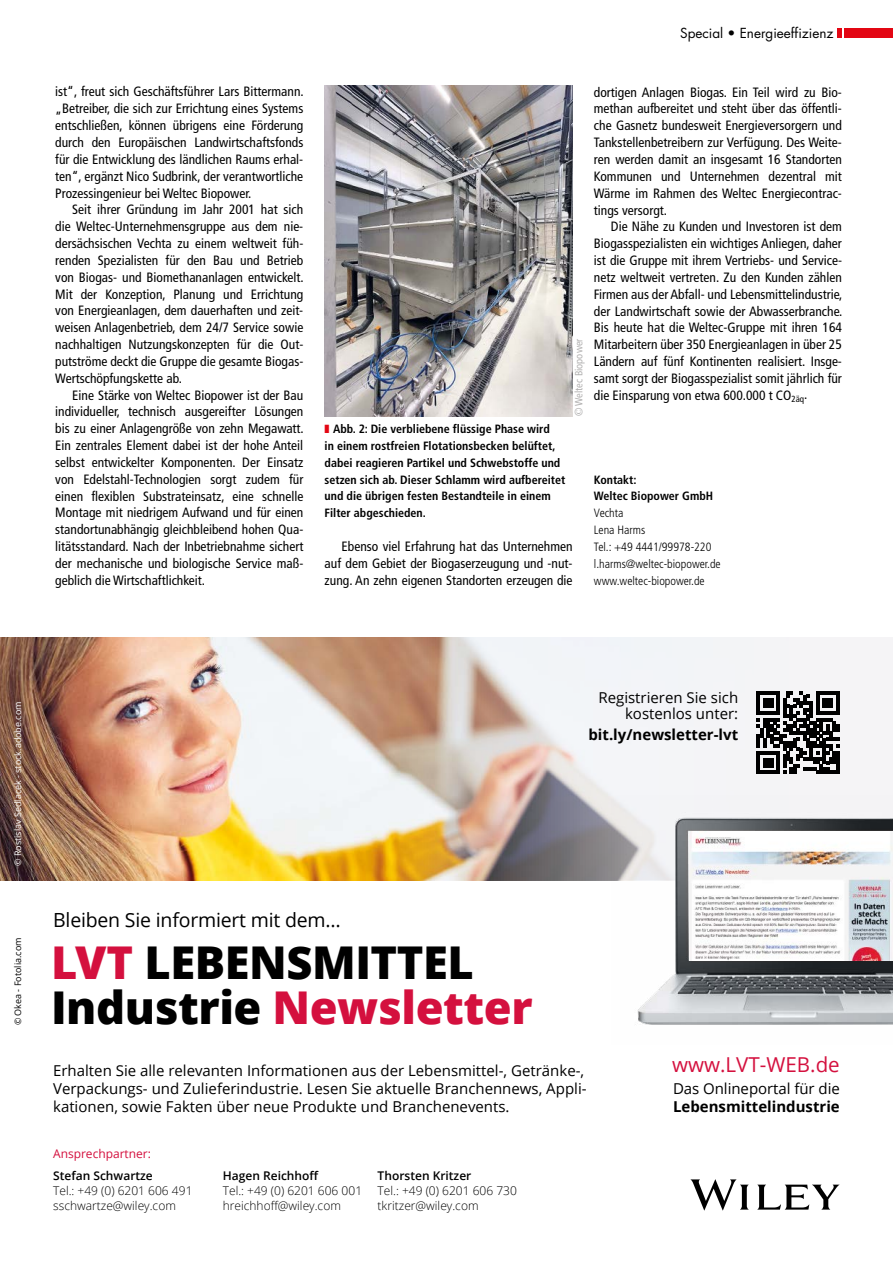
<style>
.page{position:relative;width:893px;height:1263px;background:#fff}
.page>*{position:absolute;margin:0;border:0;box-sizing:border-box;transform-origin:0 0}
.t1{font:800 45.15px "Open Sans";letter-spacing:-.01em;color:#d4103e}
.t2{font:800 45.15px "Open Sans";letter-spacing:-.01em;color:#000}
.t3{font:20.55px "Open Sans";color:#d4103e}
.t4{font:19.5px "Open Sans";letter-spacing:-.01em;color:#000}
.t5{font:15px/18px "Open Sans";color:#000}
.t6{font:700 15px "Open Sans";color:#000}
.t7{font:condensed 13.5px/16.8px "Frutiger LT Std";color:#000;text-align:justify}
.t8{font:13.5px "Futura Std";color:#000}
.t9{font:700 condensed 12px/16.8px "Frutiger LT Std";color:#000}
.t10{font:300 12px/15px "Open Sans";color:#000}
.t11{font:300 condensed 12px/16.8px "Frutiger LT Std";color:#000}
.t12{font:600 12px "Open Sans";color:#000}
.t13{font:12px "Open Sans";color:#d4103e}
.t14{font:condensed 10.5px "Frutiger LT Std";color:#b3b2b2}
.t15{font:9px "Open Sans";color:#fff}
.t16{font:9px "Open Sans";color:#000}
.s1{color:#e30613}
.s2{font-family:"Centennial LT Std";font-stretch:normal}
.s3{color:#d4103e}
.s4{color:#000}
</style>
<div class="page">
<img style="left:325px;top:85px;width:248px;height:331px">
<div style="left:0;top:638px;width:893px;height:242px;background:#f5f4f6"></div>
<img style="left:0;top:638px;width:757px;height:242px">
<img style="left:611px;top:795px;width:282px;height:230px">
<img style="left:689px;top:832px;width:204px;height:129px">
<svg style="left:691px;top:1179px;width:148px;height:31px"></svg>
<svg style="left:757px;top:691px;width:82px;height:83px"></svg>
<hr style="left:838px;top:28px;width:4px;height:10px;background:#e30613">
<div style="left:845px;top:28px;width:48px;height:10px;background:#e30613"></div>
<p class="t7" style="left:55px;top:83px;width:250px">ist“, freut sich Geschäftsführer Lars Bittermann. „Betreiber, die sich zur Errichtung eines Systems entschließen, können übrigens eine Förderung durch den Europäischen Landwirtschaftsfonds für die Entwicklung des ländlichen Raums erhal&shy;ten“, ergänzt Nico Sudbrink, der verantwortliche Prozessingenieur bei Weltec Biopower.</p>
<p class="t7" style="left:55px;top:201px;width:250px;text-indent:17px">Seit ihrer Gründung im Jahr 2001 hat sich die Weltec-Unternehmensgruppe aus dem nie&shy;dersächsischen Vechta zu einem weltweit füh&shy;renden Spezialisten für den Bau und Betrieb von Biogas- und Biomethananlagen entwickelt.<br>Mit der Konzeption, Planung und Errichtung von Energieanlagen, dem dauerhaften und zeit&shy;weisen Anlagenbetrieb, dem 24/7 Service sowie nachhaltigen Nutzungskonzepten für die Out&shy;putströme deckt die Gruppe die gesamte Biogas-Wertschöpfungskette ab.</p>
<p class="t7" style="left:55px;top:387px;width:250px;text-indent:17px">Eine Stärke von Weltec Biopower ist der Bau individueller, technisch ausgereifter Lösungen bis zu einer Anlagengröße von zehn Megawatt.<br>Ein zentrales Element dabei ist der hohe Anteil selbst entwickelter Komponenten. Der Einsatz von Edelstahl-Technologien sorgt zudem für einen flexiblen Substrateinsatz, eine schnelle Montage mit niedrigem Aufwand und für einen standortunabhängig gleichbleibend hohen Qua&shy;litätsstandard. Nach der Inbetriebnahme sichert der mechanische und biologische Service maß&shy;geblich die Wirtschaftlichkeit.</p>
<p class="t8" style="left:680px;top:24px;width:155px">Special • Energieeffizienz</p>
<p class="t9" style="left:325px;top:421px;width:242px"><span class="s1">❚</span> Abb. 2: Die verbliebene flüssige Phase wird<br>in einem rostfreien Flotationsbecken belüftet, dabei reagieren Partikel und Schwebstoffe und setzen sich ab. Dieser Schlamm wird aufbereitet und die übrigen festen Bestandteile in einem Filter abgeschieden.</p>
<p class="t14" style="left:573px;top:416px;width:79px;rotate:-90deg"><span class="s2">©</span> Weltec Biopower</p>
<p class="t7" style="left:325px;top:538px;width:250px;text-indent:17px">Ebenso viel Erfahrung hat das Unternehmen auf dem Gebiet der Biogaserzeugung und -nut&shy;zung. An zehn eigenen Standorten erzeugen die</p>
<p class="t7" style="left:594px;top:84px;width:250px">dortigen Anlagen Biogas. Ein Teil wird zu Bio&shy;methan aufbereitet und steht über das öffentli&shy;che Gasnetz bundesweit Energieversorgern und Tankstellenbetreibern zur Verfügung. Des Weite&shy;ren werden damit an insgesamt 16 Standorten Kommunen und Unternehmen dezentral mit Wärme im Rahmen des Weltec Energiecontrac&shy;tings versorgt.</p>
<p class="t7" style="left:594px;top:218px;width:250px;text-indent:17px">Die Nähe zu Kunden und Investoren ist dem Biogasspezialisten ein wichtiges Anliegen, daher ist die Gruppe mit ihrem Vertriebs- und Service&shy;netz weltweit vertreten. Zu den Kunden zählen Firmen aus der Abfall- und Lebensmittelindustrie, der Landwirtschaft sowie der Abwasserbranche.<br>Bis heute hat die Weltec-Gruppe mit ihren 164<br>Mitarbeitern über 350 Energieanlagen in über 25<br>Ländern auf fünf Kontinenten realisiert. Insge&shy;samt sorgt der Biogasspezialist somit jährlich für die Einsparung von etwa 600.000 t CO<sub>2äq</sub>.</p>
<p class="t9" style="left:594px;top:471px;width:121px">Kontakt:<br>Weltec Biopower GmbH</p>
<p class="t11" style="left:594px;top:505px;width:128px">Vechta<br>Lena Harms<br>Tel.: +49 4441/99978-220 l.harms@weltec-biopower.de www.weltec-biopower.de</p>
<p class="t15" style="left:12px;top:866px;width:166px;rotate:-90deg">© Rostislav Sedlacek - stock.adobe.com</p>
<p class="t16" style="left:12px;top:1025px;width:89px;rotate:-90deg">© Okea - Fotolia.com</p>
<p class="t5" style="left:598px;top:688px;width:141px;line-height:16.5px;text-align:right">Registrieren Sie sich kostenlos unter:</p>
<p class="t6" style="left:588px;top:724px;width:151px">bit.ly/newsletter-lvt</p>
<h3 class="t4" style="left:53px;top:907px;width:289px">Bleiben Sie informiert mit dem…</h3>
<h1 class="t2" style="left:51px;top:928px;width:424px"><span class="s3">LVT</span> LEBENSMITTEL</h1>
<h1 class="t1" style="left:51px;top:973px;width:483px"><span class="s4">Industrie</span> Newsletter</h1>
<p class="t5" style="left:53px;top:1061px;width:535px">Erhalten Sie alle relevanten Informationen aus der Lebens mittel-, Getränke-,<br>Verpackungs- und Zuliefer industrie. Lesen Sie aktuelle Branchen news, Appli&shy;kationen, sowie Fakten über neue Produkte und Branchen events.</p>
<p class="t13" style="left:53px;top:1146px;width:99px">Ansprechpartner:</p>
<p class="t12" style="left:53px;top:1167px;width:101px">Stefan Schwartze</p>
<p class="t10" style="left:53px;top:1183px;width:141px">Tel.: +49 (0) 6201 606 491 sschwartze@wiley.com</p>
<p class="t12" style="left:223px;top:1167px;width:97px">Hagen Reichhoff</p>
<p class="t10" style="left:223px;top:1183px;width:141px">Tel.: +49 (0) 6201 606 001 hreichhoff@wiley.com</p>
<p class="t12" style="left:378px;top:1167px;width:95px">Thorsten Kritzer</p>
<p class="t10" style="left:378px;top:1183px;width:141px">Tel.: +49 (0) 6201 606 730 tkritzer@wiley.com</p>
<h2 class="t3" style="left:672px;top:1050px;width:169px">www.LVT-WEB.de</h2>
<p class="t5" style="left:673px;top:1079px;width:168px">Das Onlineportal für die</p>
<p class="t6" style="left:673px;top:1096px;width:168px">Lebensmittelindustrie</p>
</div>
